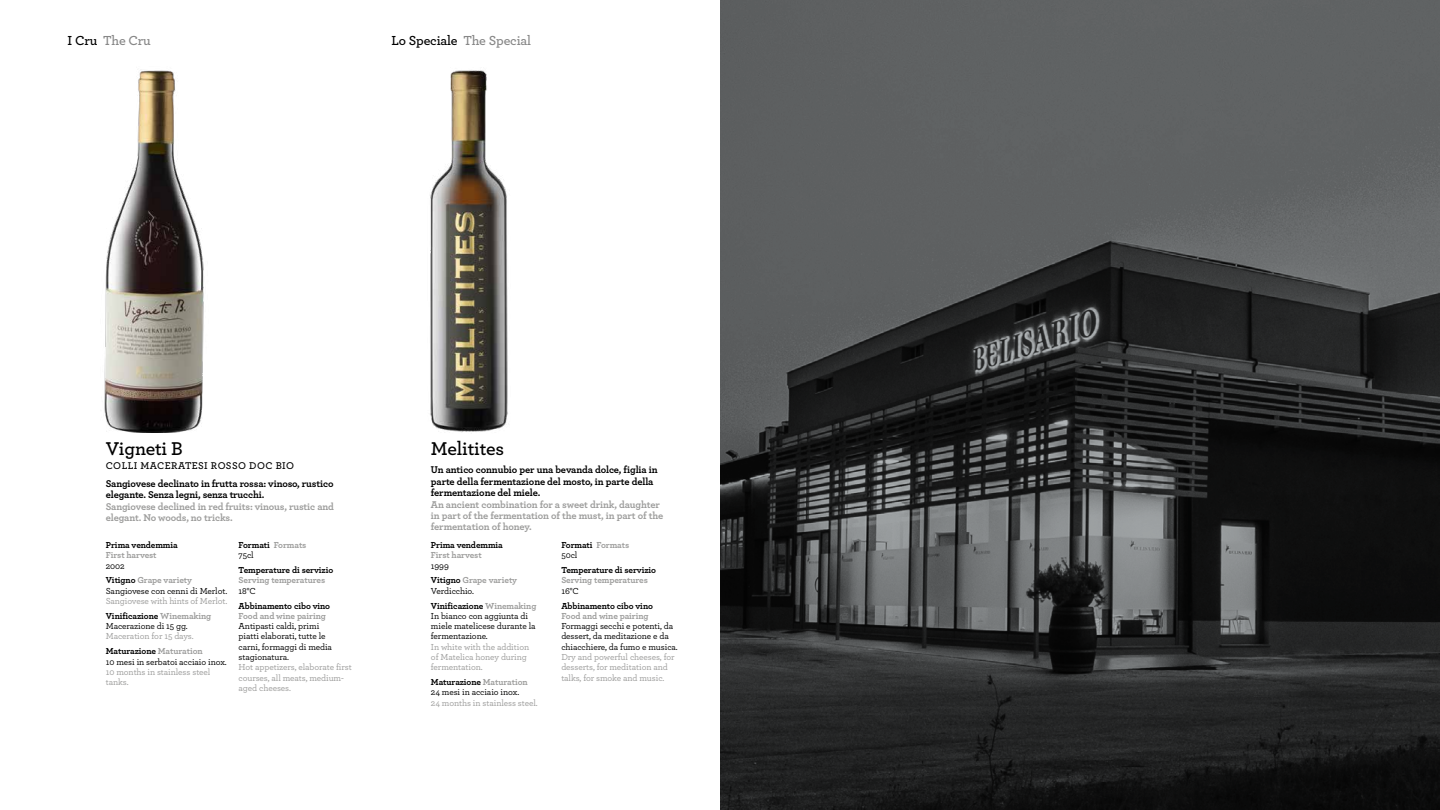
<style>
.page{position:relative;width:1440px;height:810px;background:#fff}
.page>*{position:absolute;margin:0;border:0;box-sizing:border-box;transform-origin:0 0}
.t1{font:600 19.42px "Archer";letter-spacing:-.01em;color:#000}
.t2{font:600 13.73px "Archer";letter-spacing:-.015em;color:#000}
.t3{font:600 13.73px "Archer";letter-spacing:-.015em;color:#878787}
.t4{font:700 10.27px/11.4px "Archer";letter-spacing:-.015em;color:#000}
.t5{font:700 10.27px/11.4px "Archer";letter-spacing:-.015em;color:#9d9d9c}
.t6{font:600 10.27px "Archer";letter-spacing:.04em;color:#000}
.t7{font:500 9.15px/10.3px "Archer";letter-spacing:-.01em;color:#9d9d9c}
.t8{font:500 9.15px/10.3px "Archer";letter-spacing:-.01em;color:#000}
.t9{font:700 9.15px/10.3px "Archer";letter-spacing:-.01em;color:#000}
.t10{font:700 9.15px/14.9px "Archer";letter-spacing:-.01em;color:#9d9d9c}
.s1{color:#000}
.s2{color:#878787}
.s3{font-weight:500;color:#000}
.s4{font-weight:700;color:#000}
.s5{font-weight:700}
.s6{color:#9d9d9c}
.s7{font-weight:500}
.s8{font-weight:700;color:#9d9d9c}
</style>
<div class="page">
<img style="left:104px;top:70px;width:100px;height:362px">
<img style="left:430px;top:70px;width:78px;height:362px">
<svg style="left:720px;top:0;width:720px;height:810px"></svg>
<h2 class="t3" style="left:68px;top:31px;width:85px"><span class="s1">I Cru</span> The Cru</h2>
<h2 class="t2" style="left:392px;top:31px;width:141px">Lo Speciale <span class="s2">The Special</span></h2>
<h1 class="t1" style="left:106px;top:434px;width:79px">Vigneti B</h1>
<p class="t6" style="left:106px;top:458px;width:190px">COLLI MACERATESI ROSSO DOC BIO</p>
<p class="t4" style="left:106px;top:477px;width:229px">Sangiovese declinato in frutta rossa: vinoso, rustico elegante. Senza legni, senza trucchi.</p>
<p class="t5" style="left:106px;top:500px;width:229px">Sangiovese declined in red fruits: vinous, rustic and elegant. No woods, no tricks.</p>
<p class="t9" style="left:106px;top:539px;width:73px">Prima vendemmia</p>
<p class="t10" style="left:106px;top:547px;width:52px">First harvest</p>
<p class="t10" style="left:106px;top:557px;width:88px"><span class="s3">2002<br></span><span class="s1">Vitigno</span> Grape variety</p>
<p class="t8" style="left:106px;top:585px;width:123px">Sangiovese con cenni di Merlot.</p>
<p class="t7" style="left:106px;top:593px;width:123px;line-height:14.9px">Sangiovese with hints of Merlot.<br><span class="s4">Vinificazione</span> <span class="s5">Winemaking</span></p>
<p class="t8" style="left:106px;top:620px;width:83px">Macerazione di 15 gg.</p>
<p class="t7" style="left:106px;top:628px;width:98px;line-height:14.9px">Maceration for 15 days.<br><span class="s4">Maturazione</span> <span class="s5">Maturation</span></p>
<p class="t8" style="left:106px;top:656px;width:122px">10 mesi in serbatoi acciaio inox.</p>
<p class="t7" style="left:106px;top:666px;width:106px">10 months in stainless steel tanks.</p>
<p class="t9" style="left:239px;top:539px;width:69px">Formati <span class="s6">Formats<br></span><span class="s7">75cl</span></p>
<p class="t9" style="left:239px;top:564px;width:96px">Temperature di servizio</p>
<p class="t10" style="left:239px;top:572px;width:88px">Serving temperatures</p>
<p class="t8" style="left:239px;top:585px;width:19px">18°C</p>
<p class="t9" style="left:239px;top:600px;width:93px">Abbinamento cibo vino</p>
<p class="t10" style="left:239px;top:608px;width:89px">Food and wine pairing</p>
<p class="t8" style="left:239px;top:620px;width:95px">Antipasti caldi, primi piatti elaborati, tutte le carni, formaggi di media stagionatura.</p>
<p class="t7" style="left:239px;top:662px;width:115px">Hot appetizers, elaborate first courses, all meats, medium&shy;aged cheeses.</p>
<h1 class="t1" style="left:431px;top:434px;width:75px">Melitites</h1>
<p class="t4" style="left:431px;top:464px;width:228px">Un antico connubio per una bevanda dolce, figlia in parte della fermentazione del mosto, in parte della fermentazione del miele.</p>
<p class="t5" style="left:431px;top:498px;width:234px">An ancient combination for a sweet drink, daughter in part of the fermentation of the must, in part of the fermentation of honey.</p>
<p class="t9" style="left:431px;top:539px;width:73px">Prima vendemmia</p>
<p class="t10" style="left:431px;top:547px;width:52px">First harvest</p>
<p class="t10" style="left:431px;top:557px;width:88px"><span class="s3">1999<br></span><span class="s1">Vitigno</span> Grape variety</p>
<p class="t9" style="left:431px;top:583px;width:107px;line-height:14.9px"><span class="s7">Verdicchio.<br></span>Vinificazione <span class="s6">Winemaking</span></p>
<p class="t8" style="left:431px;top:610px;width:106px">In bianco con aggiunta di miele matelicese durante la fermentazione.</p>
<p class="t7" style="left:431px;top:641px;width:100px">In white with the addition of Matelica honey during fermentation.</p>
<p class="t8" style="left:431px;top:676px;width:98px"><span class="s5">Maturazione</span> <span class="s8">Maturation<br></span>24 mesi in acciaio inox.</p>
<p class="t7" style="left:431px;top:697px;width:108px">24 months in stainless steel.</p>
<p class="t9" style="left:561px;top:539px;width:69px">Formati <span class="s6">Formats<br></span><span class="s7">50cl</span></p>
<p class="t9" style="left:561px;top:564px;width:96px">Temperature di servizio</p>
<p class="t10" style="left:561px;top:572px;width:88px">Serving temperatures</p>
<p class="t8" style="left:561px;top:585px;width:19px">16°C</p>
<p class="t9" style="left:561px;top:600px;width:93px">Abbinamento cibo vino</p>
<p class="t10" style="left:561px;top:608px;width:89px">Food and wine pairing</p>
<p class="t8" style="left:561px;top:620px;width:118px">Formaggi secchi e potenti, da dessert, da meditazione e da chiacchiere, da fumo e musica.</p>
<p class="t7" style="left:561px;top:651px;width:115px">Dry and powerful cheeses, for desserts, for meditation and talks, for smoke and music.</p>
</div>
